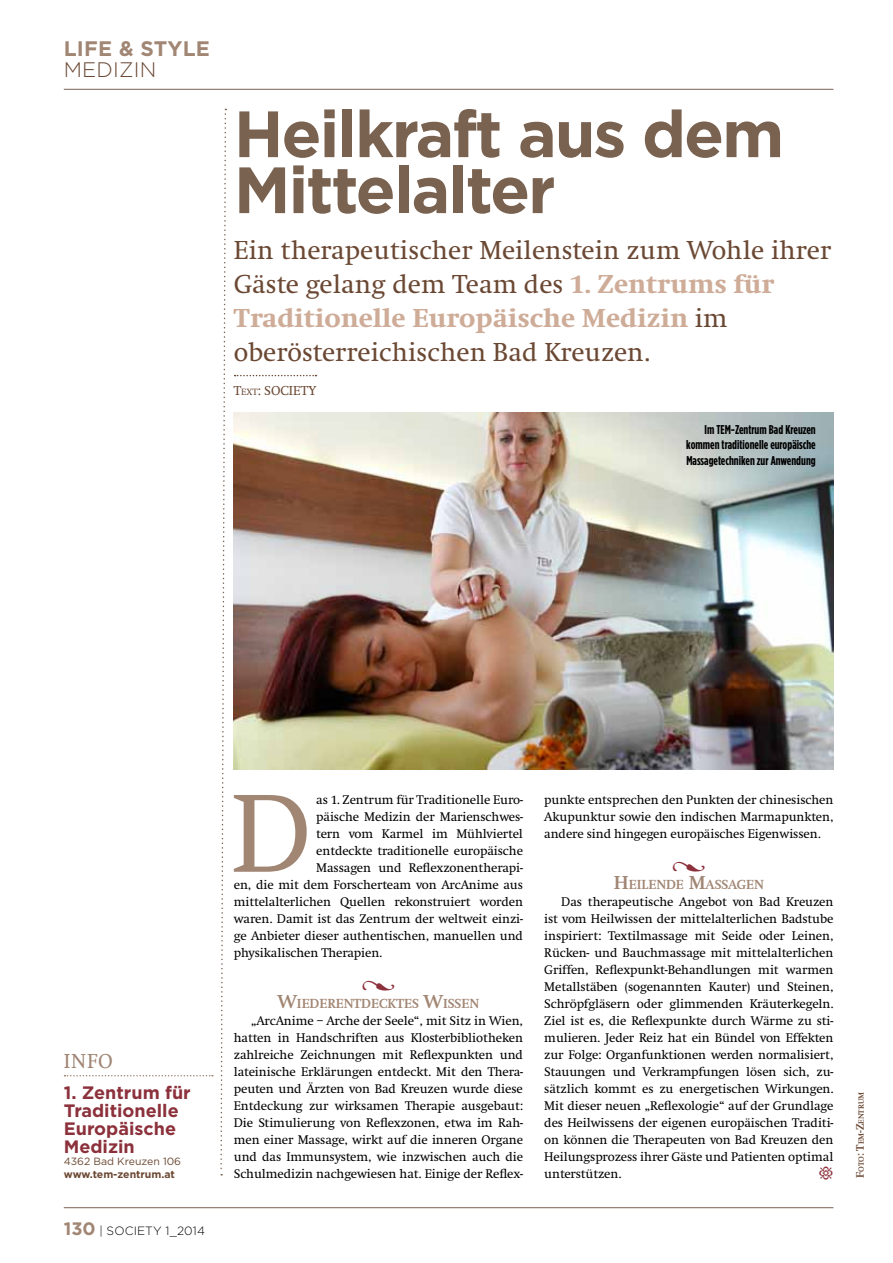
<style>
.page{position:relative;width:893px;height:1263px;background:#fff}
.page>*{position:absolute;margin:0;border:0;box-sizing:border-box;transform-origin:0 0}
.t1{font:115.05px "Swift";color:#a18674}
.t2{font:700 65.25px/55.9px "Gotham";letter-spacing:-.03em;color:#7a6251}
.t3{font:27px/34px "Swift";color:#6b4833}
.t4{font:700 21px "Gotham";color:#a18674}
.t5{font:300 21px "Gotham";letter-spacing:.01em;color:#6b4833}
.t6{font:21px "Swift";color:#a18674}
.t7{font:19.5px "Minion Pro";color:#8c313c}
.t8{font:700 18px/18px "Gotham";color:#8c313c}
.t9{font:18px "Minion Pro";color:#8c313c}
.t10{font:700 13.65px "Swift";color:#a18674}
.t11{font:13.5px "Swift";color:#6b4833}
.t12{font:13.05px/17px "Swift";letter-spacing:-.01em;color:#000;text-align:justify}
.t13{font:700 12.75px/15.3px "Gotham Condensed";color:#000;text-align:justify}
.t14{font:300 12px "Gotham";letter-spacing:.01em;color:#000}
.t15{font:700 10.5px "Gotham";color:#6b4833}
.t16{font:10.5px "Gotham";color:#6b4833}
.t17{font:700 7.8px "Swift";color:#6b4833}
.s1{font-weight:800;color:#ceac98}
.s2{font-size:9.45px}
.s3{font-weight:700;font-size:18px;color:#a18674}
.s4{font-size:19.5px}
.s5{font-size:11.25px}
</style>
<div class="page">
<hr style="left:64px;top:1207px;width:769px;height:1px;background:#7a6251">
<hr style="left:64px;top:89px;width:769px;height:1px;background:#7a6251">
<svg style="left:235px;top:375px;width:81px;height:1px"></svg>
<svg style="left:220px;top:109px;width:7px;height:1066px"></svg>
<svg style="left:65px;top:1075px;width:148px;height:1px"></svg>
<img style="left:234px;top:412px;width:599px;height:358px">
<h3 class="t4" style="left:64px;top:36px;width:148px">life &amp; style</h3>
<h3 class="t5" style="left:64px;top:58px;width:94px">MEDIZIN</h3>
<h2 class="t2" style="left:234px;top:104px;width:552px">Heilkraft aus dem<br>Mittelalter</h2>
<h3 class="t3" style="left:234px;top:234px;width:599px">Ein therapeutischer Meilenstein zum Wohle ihrer Gäste gelang dem Team des <span class="s1">1. Zentrums für Traditionelle Europäische Medizin</span> im oberösterreichischen Bad Kreuzen.</h3>
<p class="t11" style="left:234px;top:384px;width:84px">T<span class="s2">ext</span>: SOCIETY</p>
<p class="t13" style="left:686px;top:422px;width:131px;text-indent:18px">Im TEM-Zentrum Bad Kreuzen kommen traditionelle europäische Massagetechniken zur Anwendung</p>
<h3 class="t6" style="left:64px;top:1050px;width:37px">Info</h3>
<h3 class="t8" style="left:64px;top:1083px;width:129px">1. Zentrum für<br>Traditionelle<br>Europäische<br>Medizin</h3>
<p class="t16" style="left:64px;top:1156px;width:119px">4362 Bad Kreuzen 106</p>
<p class="t15" style="left:64px;top:1168px;width:113px">www.tem-zentrum.at</p>
<p class="t14" style="left:64px;top:1224px;width:143px"><span class="s3">130</span> | SOCIETY 1_2014</p>
<h1 class="t1" style="left:231px;top:772px;width:82px">D</h1>
<p class="t12" style="left:316px;top:791px;width:208px">as 1. Zentrum für Traditionelle Euro-</p>
<p class="t12" style="left:316px;top:808px;width:208px">päische Medizin der Marienschwes-</p>
<p class="t12" style="left:316px;top:825px;width:208px">tern vom Karmel im Mühlviertel</p>
<p class="t12" style="left:316px;top:842px;width:208px">entdeckte traditionelle europäische</p>
<p class="t12" style="left:316px;top:859px;width:208px">Massagen und Reflexzonentherapi-</p>
<p class="t12" style="left:234px;top:876px;width:291px">en, die mit dem Forscherteam von ArcAnime aus</p>
<p class="t12" style="left:234px;top:893px;width:291px">mittelalterlichen Quellen rekonstruiert worden</p>
<p class="t12" style="left:234px;top:910px;width:291px">waren. Damit ist das Zentrum der weltweit einzi-</p>
<p class="t12" style="left:234px;top:927px;width:291px">ge Anbieter dieser authentischen, manuellen und</p>
<p class="t12" style="left:234px;top:944px;width:150px">physikalischen Therapien.</p>
<h3 class="t7" style="left:361px;top:971px;width:36px">•</h3>
<p class="t10" style="left:278px;top:996px;width:203px"><span class="s4">W</span>IEDERENTDECKTES <span class="s4">W</span>ISSEN</p>
<p class="t12" style="left:234px;top:1012px;width:291px;text-indent:17px">„ArcAnime – Arche der Seele“, mit Sitz in Wien, hatten in Handschriften aus Klosterbibliotheken zahlreiche Zeichnungen mit Reflexpunkten und lateinische Erklärungen entdeckt. Mit den Thera&shy;peuten und Ärzten von Bad Kreuzen wurde diese Entdeckung zur wirksamen Therapie ausgebaut:<br>Die Stimulierung von Reflexzonen, etwa im Rah&shy;men einer Massage, wirkt auf die inneren Organe und das Immunsystem, wie inzwischen auch die Schulmedizin nachgewiesen hat. Einige der Reflex-</p>
<p class="t12" style="left:544px;top:791px;width:291px">punkte entsprechen den Punkten der chinesischen Akupunktur sowie den indischen Marmapunkten, andere sind hingegen europäisches Eigenwissen.</p>
<h3 class="t7" style="left:672px;top:852px;width:36px">•</h3>
<p class="t10" style="left:614px;top:877px;width:151px"><span class="s4">H</span>EILENDE <span class="s4">M</span>ASSAGEN</p>
<p class="t12" style="left:544px;top:893px;width:291px;text-indent:17px">Das therapeutische Angebot von Bad Kreuzen ist vom Heilwissen der mittelalterlichen Badstube inspiriert: Textilmassage mit Seide oder Leinen, Rücken- und Bauchmassage mit mittelalterlichen Griffen, Reflexpunkt-Behandlungen mit warmen Metallstäben (sogenannten Kauter) und Steinen, Schröpfgläsern oder glimmenden Kräuterkegeln.<br>Ziel ist es, die Reflexpunkte durch Wärme zu sti&shy;mulieren. Jeder Reiz hat ein Bündel von Effekten zur Folge: Organfunktionen werden normalisiert, Stauungen und Verkrampfungen lösen sich, zu&shy;sätzlich kommt es zu energetischen Wirkungen.<br>Mit dieser neuen „Reflexologie“ auf der Grundlage des Heilwissens der eigenen europäischen Traditi&shy;on können die Therapeuten von Bad Kreuzen den Heilungsprozess ihrer Gäste und Patienten optimal unterstützen.</p>
<h3 class="t9" style="left:818px;top:1160px;width:17px">•</h3>
<p class="t17" style="left:857px;top:1178px;width:87px;rotate:-90deg"><span class="s5">F</span>OTO<span class="s5">: T</span>EM<span class="s5">-Z</span>ENTRUM</p>
</div>
